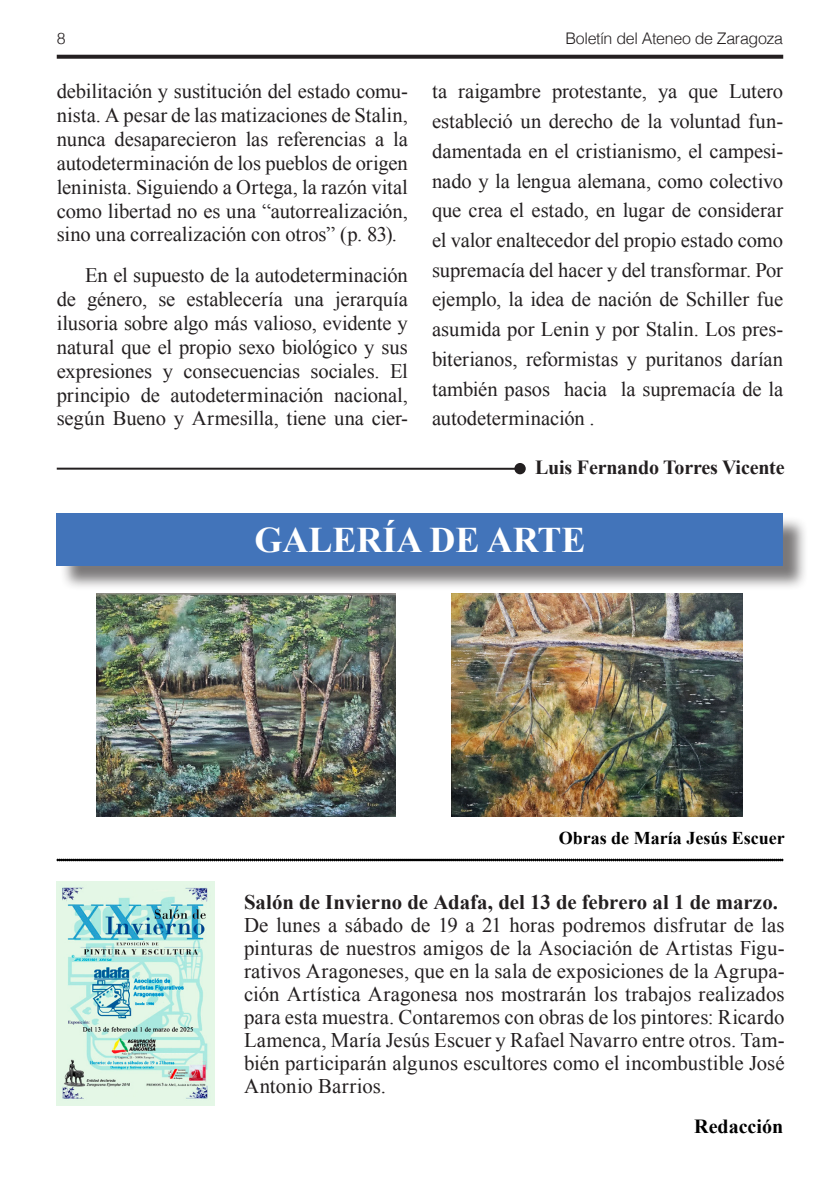
<style>
.page{position:relative;width:840px;height:1191px;background:#fff}
.page>*{position:absolute;margin:0;border:0;box-sizing:border-box;transform-origin:0 0}
.t1{font:700 36px "Times New Roman";color:#fff}
.t2{font:20.8px/23px "Times New Roman";letter-spacing:.005em;color:#231f20;text-align:justify}
.t3{font:700 20.8px "Times New Roman";color:#231f20}
.t4{font:20.6px/23.8px "Times New Roman";letter-spacing:-.005em;color:#231f20;text-align:justify}
.t5{font:700 20px "Times New Roman";letter-spacing:-.01em;color:#231f20}
.t6{font:700 20px "Times New Roman";color:#000}
.t7{font:700 18px "Times New Roman";color:#000}
.t8{font:300 16px "Helvetica";letter-spacing:-.02em;color:#231f20}
</style>
<div class="page">
<svg style="left:57px;top:55px;width:725px;height:4px;background:#322e2f"></svg>
<hr style="left:57px;top:467px;width:466px;height:3px;background:#231f20">
<div style="left:514px;top:463px;width:11px;height:11px;background:#231f20;border-radius:50%"></div>
<div style="left:59px;top:516px;width:749px;height:75px;background:#231f20;opacity:.6"></div>
<div style="left:57px;top:513px;width:725px;height:53px;background:#4274ba"></div>
<svg style="left:57px;top:859px;width:725px;height:2px"></svg>
<img style="left:57px;top:881px;width:157px;height:224px">
<img style="left:96px;top:593px;width:299px;height:223px">
<img style="left:451px;top:593px;width:291px;height:224px">
<p class="t8" style="left:57px;top:28px;width:10px">8</p>
<p class="t8" style="left:565px;top:28px;width:219px">Boletín del Ateneo de Zaragoza</p>
<p class="t4" style="left:57px;top:79px;width:352px">debilitación y sustitución del estado comu&shy;nista. A pesar de las matizaciones de Stalin, nunca desaparecieron las referencias a la autodeterminación de los pueblos de origen leninista. Siguiendo a Ortega, la razón vital como libertad no es una “autorrealización, sino una correalización con otros” (p. 83).</p>
<p class="t4" style="left:57px;top:263px;width:352px;text-indent:28px">En el supuesto de la autodeterminación de género, se establecería una jerarquía ilusoria sobre algo más valioso, evidente y natural que el propio sexo biológico y sus expresiones y consecuencias sociales. El principio de autodeterminación nacional, según Bueno y Armesilla, tiene una cier-</p>
<p class="t4" style="left:432px;top:76px;width:352px;line-height:29.8px">ta raigambre protestante, ya que Lutero estableció un derecho de la voluntad fun&shy;damentada en el cristianismo, el campesi&shy;nado y la lengua alemana, como colectivo que crea el estado, en lugar de considerar el valor enaltecedor del propio estado como supremacía del hacer y del transformar. Por ejemplo, la idea de nación de Schiller fue asumida por Lenin y por Stalin. Los pres&shy;biterianos, reformistas y puritanos darían también pasos hacia la supremacía de la autodeterminación .</p>
<p class="t5" style="left:535px;top:454px;width:251px">Luis Fernando Torres Vicente</p>
<h1 class="t1" style="left:254px;top:515px;width:332px">GALERÍA DE ARTE</h1>
<p class="t7" style="left:558px;top:825px;width:227px">Obras de María Jesús Escuer</p>
<p class="t3" style="left:244px;top:887px;width:535px">Salón de Invierno de Adafa, del 13 de febrero al 1 de marzo.</p>
<p class="t2" style="left:244px;top:913px;width:542px">De lunes a sábado de 19 a 21 horas podremos disfrutar de las pinturas de nuestros amigos de la Asociación de Artistas Figu&shy;rativos Aragoneses, que en la sala de exposiciones de la Agrupa&shy;ción Artística Aragonesa nos mostrarán los trabajos realizados para esta muestra. Contaremos con obras de los pintores: Ricardo Lamenca, María Jesús Escuer y Rafael Navarro entre otros. Tam&shy;bién participarán algunos escultores como el incombustible José Antonio Barrios.</p>
<p class="t6" style="left:693px;top:1112px;width:90px">Redacción</p>
</div>
